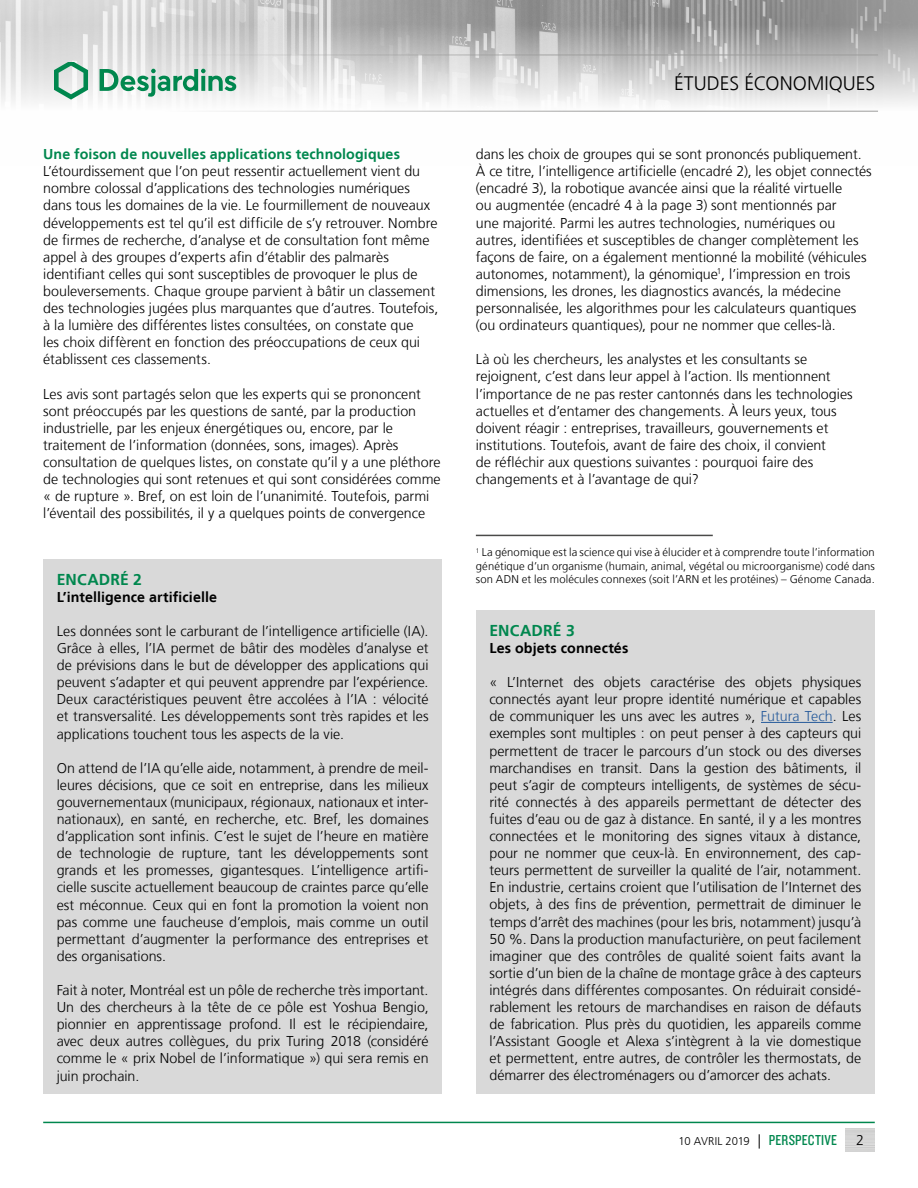
<style>
.page{position:relative;width:918px;height:1188px;background:#fff}
.page>*{position:absolute;margin:0;border:0;box-sizing:border-box;transform-origin:0 0}
.t1{font:300 19.5px "Frutiger LT";color:#000}
.t2{font:700 15.75px "Frutiger LT";letter-spacing:.01em;color:#00874e}
.t3{font:300 14.25px/17.1px "Frutiger LT";color:#000}
.t4{font:700 14.25px "Frutiger LT";letter-spacing:.005em;color:#00874e}
.t5{font:700 14.25px "Frutiger LT";letter-spacing:.005em;color:#000}
.t6{font:300 11.25px/13.5px "Frutiger LT";letter-spacing:.01em;color:#000}
.t7{font:300 11.25px "Frutiger LT";letter-spacing:-.015em;color:#000}
.s1{color:#275b9b}
.s2{font-size:14.25px}
.s3{font-family:"Knockout 29 Junior Ltweight";font-weight:400;font-size:15px;color:#00874e}
</style>
<div class="page">
<img style="left:0;top:1px;width:918px;height:110px">
<hr style="left:0;top:55px;width:878px;height:1px;background:#9d9d9c">
<hr style="left:0;top:111px;width:878px;height:1px;background:#9d9d9c">
<svg style="left:54px;top:62px;width:34px;height:38px"></svg>
<svg style="left:100px;top:69px;width:136px;height:28px"></svg>
<hr style="left:43px;top:1122px;width:832px;height:1px;background:#00874e">
<div style="left:476px;top:611px;width:399px;height:483px;background:#d9d9d9"></div>
<div style="left:43px;top:559px;width:399px;height:535px;background:#d9d9d9"></div>
<hr style="left:476px;top:535px;width:237px;height:1px;background:#4a4a49">
<hr style="left:761px;top:722px;width:72px;height:1px;background:#275b9b">
<h5 class="t4" style="left:43px;top:146px;width:358px">Une foison de nouvelles applications technologiques</h5>
<p class="t3" style="left:43px;top:163px;width:388px">L’étourdissement que l’on peut ressentir actuellement vient du nombre colossal d’applications des technologies numériques dans tous les domaines de la vie. Le fourmillement de nouveaux</p>
<p class="t3" style="left:43px;top:214px;width:396px">développements est tel qu’il est difficile de s’y retrouver. Nombre de firmes de recherche, d’analyse et de consultation font même appel à des groupes d’experts afin d’établir des palmarès identifiant celles qui sont susceptibles de provoquer le plus de</p>
<p class="t3" style="left:43px;top:283px;width:397px">bouleversements. Chaque groupe parvient à bâtir un classement des technologies jugées plus marquantes que d’autres. Toutefois, à la lumière des différentes listes consultées, on constate que<br>les choix diffèrent en fonction des préoccupations de ceux qui établissent ces classements.</p>
<p class="t3" style="left:43px;top:385px;width:379px">Les avis sont partagés selon que les experts qui se prononcent sont préoccupés par les questions de santé, par la production industrielle, par les enjeux énergétiques ou, encore, par le</p>
<p class="t3" style="left:43px;top:437px;width:357px">traitement de l’information (données, sons, images). Après</p>
<p class="t3" style="left:43px;top:454px;width:399px">consultation de quelques listes, on constate qu’il y a une pléthore de technologies qui sont retenues et qui sont considérées comme « de rupture ». Bref, on est loin de l’unanimité. Toutefois, parmi l’éventail des possibilités, il y a quelques points de convergence</p>
<h5 class="t2" style="left:57px;top:570px;width:87px">ENCADRÉ 2</h5>
<p class="t5" style="left:57px;top:588px;width:162px">L’intelligence artificielle</p>
<p class="t3" style="left:57px;top:623px;width:373px">Les données sont le carburant de l’intelligence artificielle (IA).<br>Grâce à elles, l’IA permet de bâtir des modèles d’analyse et</p>
<p class="t3" style="left:57px;top:657px;width:373px">de prévisions dans le but de développer des applications qui peuvent s’adapter et qui peuvent apprendre par l’expérience.</p>
<p class="t3" style="left:57px;top:691px;width:373px">Deux caractéristiques peuvent être accolées à l’IA : vélocité</p>
<p class="t3" style="left:57px;top:708px;width:373px">et transversalité. Les développements sont très rapides et les applications touchent tous les aspects de la vie.</p>
<p class="t3" style="left:57px;top:759px;width:373px;text-align:justify">On attend de l’IA qu’elle aide, notamment, à prendre de meil&shy;leures décisions, que ce soit en entreprise, dans les milieux gouvernementaux (municipaux, régionaux, nationaux et inter-</p>
<p class="t3" style="left:57px;top:811px;width:373px">nationaux), en santé, en recherche, etc. Bref, les domaines d’application sont infinis. C’est le sujet de l’heure en matière</p>
<p class="t3" style="left:57px;top:845px;width:373px;text-align:justify">de technologie de rupture, tant les développements sont grands et les promesses, gigantesques. L’intelligence artifi&shy;cielle suscite actuellement beaucoup de craintes parce qu’elle est méconnue. Ceux qui en font la promotion la voient non pas comme une faucheuse d’emplois, mais comme un outil permettant d’augmenter la performance des entreprises et des organisations.</p>
<p class="t3" style="left:57px;top:982px;width:373px;text-align:justify">Fait à noter, Montréal est un pôle de recherche très important.<br>Un des chercheurs à la tête de ce pôle est Yoshua Bengio, pionnier en apprentissage profond. Il est le récipiendaire,</p>
<p class="t3" style="left:57px;top:1033px;width:373px">avec deux autres collègues, du prix Turing 2018 (considéré comme le « prix Nobel de l’informatique ») qui sera remis en</p>
<p class="t3" style="left:57px;top:1067px;width:84px">juin prochain.</p>
<h1 class="t1" style="left:674px;top:73px;width:203px">ÉTUDES ÉCONOMIQUES</h1>
<p class="t3" style="left:476px;top:146px;width:387px">dans les choix de groupes qui se sont prononcés publiquement.</p>
<p class="t3" style="left:476px;top:163px;width:397px">À ce titre, l’intelligence artificielle (encadré 2), les objet connectés (encadré 3), la robotique avancée ainsi que la réalité virtuelle<br>ou augmentée (encadré 4 à la page 3) sont mentionnés par</p>
<p class="t3" style="left:476px;top:214px;width:361px">une majorité. Parmi les autres technologies, numériques ou</p>
<p class="t3" style="left:476px;top:231px;width:384px">autres, identifiées et susceptibles de changer complètement les</p>
<p class="t3" style="left:476px;top:249px;width:392px">façons de faire, on a également mentionné la mobilité (véhicules autonomes, notamment), la génomique<sup>1</sup>, l’impression en trois dimensions, les drones, les diagnostics avancés, la médecine personnalisée, les algorithmes pour les calculateurs quantiques</p>
<p class="t3" style="left:476px;top:317px;width:362px">(ou ordinateurs quantiques), pour ne nommer que celles-là.</p>
<p class="t3" style="left:476px;top:351px;width:378px">Là où les chercheurs, les analystes et les consultants se rejoignent, c’est dans leur appel à l’action. Ils mentionnent l’importance de ne pas rester cantonnés dans les technologies</p>
<p class="t3" style="left:476px;top:402px;width:362px">actuelles et d’entamer des changements. À leurs yeux, tous</p>
<p class="t3" style="left:476px;top:420px;width:354px">doivent réagir : entreprises, travailleurs, gouvernements et institutions. Toutefois, avant de faire des choix, il convient</p>
<p class="t3" style="left:476px;top:454px;width:339px">de réfléchir aux questions suivantes : pourquoi faire des</p>
<p class="t3" style="left:476px;top:471px;width:225px">changements et à l’avantage de qui?</p>
<p class="t6" style="left:476px;top:546px;width:400px"><sup>1</sup> La génomique est la science qui vise à élucider et à comprendre toute l’information</p>
<p class="t6" style="left:476px;top:559px;width:400px">génétique d’un organisme (humain, animal, végétal ou microorganisme) codé dans son ADN et les molécules connexes (soit l’ARN et les protéines) – Génome Canada.</p>
<h5 class="t2" style="left:489px;top:621px;width:87px">ENCADRÉ 3</h5>
<p class="t5" style="left:489px;top:640px;width:141px">Les objets connectés</p>
<p class="t3" style="left:489px;top:674px;width:373px;text-align:justify">« L’Internet des objets caractérise des objets physiques connectés ayant leur propre identité numérique et capables de communiquer les uns avec les autres », <span class="s1">Futura Tech</span>. Les exemples sont multiples : on peut penser à des capteurs qui permettent de tracer le parcours d’un stock ou des diverses marchandises en transit. Dans la gestion des bâtiments, il peut s’agir de compteurs intelligents, de systèmes de sécu&shy;rité connectés à des appareils permettant de détecter des fuites d’eau ou de gaz à distance. En santé, il y a les montres connectées et le monitoring des signes vitaux à distance, pour ne nommer que ceux-là. En environnement, des cap&shy;teurs permettent de surveiller la qualité de l’air, notamment.<br>En industrie, certains croient que l’utilisation de l’Internet des</p>
<p class="t3" style="left:489px;top:896px;width:373px;text-align:justify">objets, à des fins de prévention, permettrait de diminuer le temps d’arrêt des machines (pour les bris, notamment) jusqu’à 50 %. Dans la production manufacturière, on peut facilement</p>
<p class="t3" style="left:489px;top:947px;width:373px;text-align:justify">imaginer que des contrôles de qualité soient faits avant la sortie d’un bien de la chaîne de montage grâce à des capteurs intégrés dans différentes composantes. On réduirait considé&shy;rablement les retours de marchandises en raison de défauts de fabrication. Plus près du quotidien, les appareils comme</p>
<p class="t3" style="left:489px;top:1033px;width:373px">l’Assistant Google et Alexa s’intègrent à la vie domestique</p>
<p class="t3" style="left:489px;top:1050px;width:373px">et permettent, entre autres, de contrôler les thermostats, de démarrer des électroménagers ou d’amorcer des achats.</p>
<p class="t7" style="left:679px;top:1135px;width:160px">10 AVRIL 2019 <span class="s2">|</span> <span class="s3">PERSPECTIVE</span></p>
<p class="t3" style="left:856px;top:1132px;width:9px">2</p>
</div>
